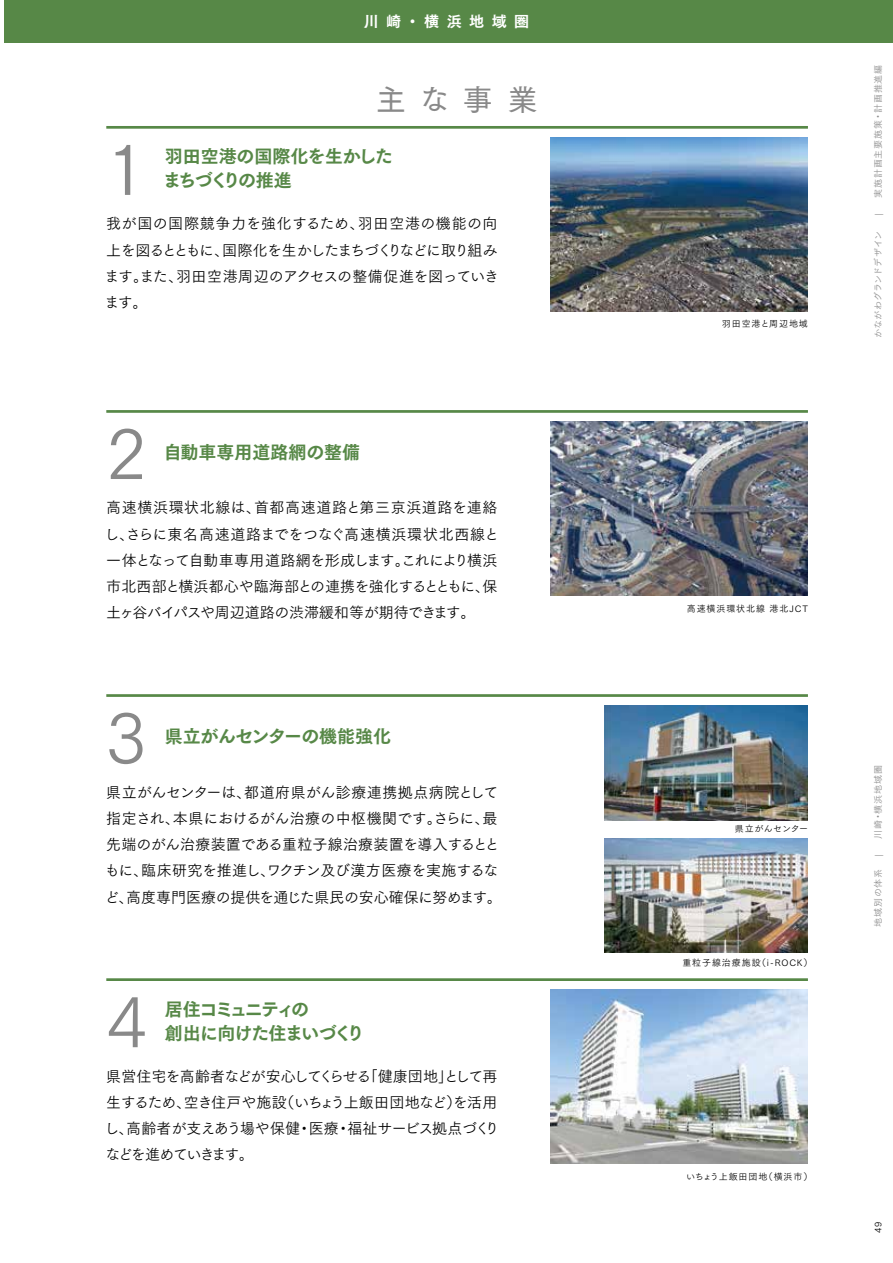
<style>
.page{position:relative;width:893px;height:1263px;background:#fff}
.page>*{position:absolute;margin:0;border:0;box-sizing:border-box;transform-origin:0 0}
.t1{font:68.7px "Tsuku Go Pro R";color:#898989}
.t2{font:30px "Tsuku Go Pro D";color:#898989}
.t3{font:18px/24px "Tsuku Go Pro E";letter-spacing:-.025em;color:#578847}
.t4{font:18px/24px "Tsuku Go Pro E";letter-spacing:-.09em;color:#578847}
.t5{font:18px "Tsuku Go Pro E";color:#578847}
.t6{font:15px/26.2px "Tsuku Go Pro R";letter-spacing:-.03em;color:#000;text-align:justify}
.t7{font:15px/26.2px "Tsuku Go Pro R";letter-spacing:-.055em;color:#000}
.t8{font:15px "Tsuku Go Pro E";letter-spacing:.5em;color:#fff}
.t9{font:9px "Tsuku Go Pro R";letter-spacing:.1em;color:#000}
.t10{font:9px "Tsuku Go Pro R";letter-spacing:.1em;color:#898989}
.t11{font:9px "Tsuku Go Pro R";letter-spacing:.01em;color:#898989}
.t12{font:9px "Tsuku Go Pro R";letter-spacing:.04em;color:#000}
</style>
<div class="page">
<div style="left:0;top:0;width:893px;height:43px;background:#578847"></div>
<img style="left:550px;top:137px;width:258px;height:174px">
<img style="left:551px;top:989px;width:257px;height:175px">
<img style="left:605px;top:706px;width:203px;height:114px">
<img style="left:605px;top:839px;width:203px;height:113px">
<hr style="left:106px;top:126px;width:702px;height:3px;background:#578847">
<hr style="left:106px;top:410px;width:702px;height:3px;background:#578847">
<hr style="left:106px;top:978px;width:702px;height:3px;background:#578847">
<hr style="left:106px;top:694px;width:702px;height:3px;background:#578847">
<img style="left:550px;top:421px;width:258px;height:174px">
<hr style="left:0;top:0;width:4px;height:1263px;background:#fff">
<p class="t8" style="left:364px;top:8px;width:167px">川崎・横浜地域圏</p>
<h2 class="t2" style="left:376px;top:75px;width:163px">主な事業</h2>
<h1 class="t1" style="left:93px;top:112px;width:70px">１</h1>
<p class="t3" style="left:163px;top:143px;width:231px">羽田空港の国際化を生かしたまちづくりの推進</p>
<p class="t6" style="left:105px;top:209px;width:396px">我が国の国際競争力を強化するため、羽田空港の機能の向上を図るとともに、国際化を生かしたまちづくりなどに取り組みます。また、羽田空港周辺のアクセスの整備促進を図っていきます。</p>
<h1 class="t1" style="left:106px;top:396px;width:42px">2</h1>
<p class="t5" style="left:164px;top:436px;width:198px">自動車専用道路網の整備</p>
<p class="t6" style="left:104px;top:493px;width:396px">高速横浜環状北線は、首都高速道路と第三京浜道路を連絡し、さらに東名高速道路までをつなぐ高速横浜環状北西線と一体となって自動車専用道路網を形成します。これにより横浜市北西部と横浜都心や臨海部との連携を強化するとともに、保土ヶ谷バイパスや周辺道路の渋滞緩和等が期待できます。</p>
<h1 class="t1" style="left:106px;top:680px;width:42px">3</h1>
<p class="t3" style="left:165px;top:723px;width:228px">県立がんセンターの機能強化</p>
<p class="t6" style="left:104px;top:777px;width:399px;text-align:left">県立がんセンターは、都道府県がん診療連携拠点病院として指定され、本県におけるがん治療の中枢機関です。さらに、最先端のがん治療装置である重粒子線治療装置を導入するとともに、臨床研究を推進し、ワクチン及び漢方医療を実施するなど、高度専門医療の提供を通じた県民の安心確保に努めます。</p>
<h1 class="t1" style="left:106px;top:964px;width:42px">4</h1>
<p class="t4" style="left:165px;top:995px;width:201px">居住コミュニティの<br>創出に向けた住まいづくり</p>
<p class="t7" style="left:104px;top:1061px;width:397px">県営住宅を高齢者などが安心してくらせる「健康団地」として再生するため、空き住戸や施設（いちょう上飯田団地など）を活用し、高齢者が支えあう場や保健・医療・福祉サービス拠点づくりなどを進めていきます。</p>
<p class="t9" style="left:722px;top:317px;width:88px">羽田空港と周辺地域</p>
<p class="t10" style="left:871px;top:198px;width:135px;rotate:-90deg">実施計画主要施策・計画推進編</p>
<p class="t10" style="left:871px;top:216px;width:4px;rotate:-90deg">|</p>
<p class="t11" style="left:871px;top:338px;width:108px;rotate:-90deg">かながわグランドデザイン</p>
<p class="t9" style="left:687px;top:601px;width:123px">高速横浜環状北線港北JCT</p>
<p class="t12" style="left:735px;top:821px;width:75px">県立がんセンター</p>
<p class="t9" style="left:682px;top:955px;width:132px">重粒子線治療施設（i-ROCK）</p>
<p class="t10" style="left:871px;top:839px;width:76px;rotate:-90deg">川崎・横浜地域圏</p>
<p class="t10" style="left:871px;top:857px;width:4px;rotate:-90deg">|</p>
<p class="t10" style="left:871px;top:927px;width:60px;rotate:-90deg">地域別の体系</p>
<p class="t9" style="left:686px;top:1169px;width:128px">いちょう上飯田団地（横浜市）</p>
<p class="t9" style="left:871px;top:1233px;width:13px;rotate:-90deg">49</p>
</div>
